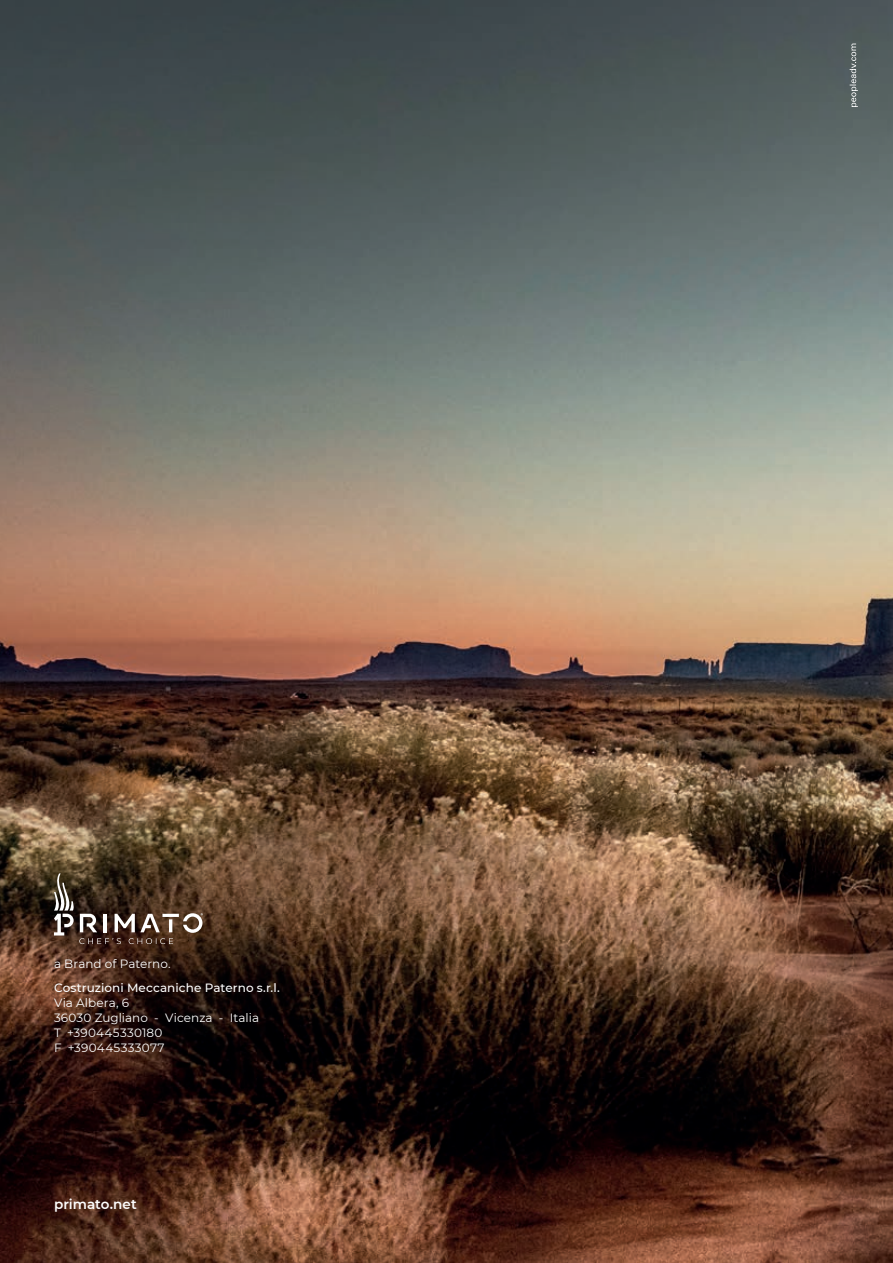
<style>
.page{position:relative;width:893px;height:1263px;background:#fff}
.page>*{position:absolute;margin:0;border:0;box-sizing:border-box;transform-origin:0 0}
.t1{font:600 13.5px "Montserrat";color:#fff}
.t2{font:12px "Montserrat";letter-spacing:.01em;color:#fff}
.t3{font:500 12px "Montserrat";letter-spacing:.005em;color:#fff}
.t4{font:12px "Montserrat";letter-spacing:.03em;color:#fff}
</style>
<div class="page">
<img style="left:0;top:0;width:893px;height:1263px">
<hr style="left:162px;top:914px;width:17px;height:3px;background:#fff">
<svg style="left:52px;top:873px;width:121px;height:71px;background:#534236"></svg>
<svg style="left:183px;top:913px;width:20px;height:20px"></svg>
<svg style="left:850px;top:44px;width:8px;height:63px"></svg>
<p class="t2" style="left:54px;top:956px;width:118px">a Brand of Paterno.</p>
<p class="t3" style="left:54px;top:979px;width:227px">Costruzioni Meccaniche Paterno s.r.l.</p>
<p class="t2" style="left:54px;top:994px;width:77px">Via Albera, 6</p>
<p class="t2" style="left:54px;top:1009px;width:207px">36030 Zugliano - Vicenza - Italia</p>
<p class="t2" style="left:54px;top:1024px;width:110px">T +390445330180</p>
<p class="t4" style="left:54px;top:1039px;width:112px">F +390445333077</p>
<p class="t1" style="left:54px;top:1194px;width:84px">primato.net</p>
</div>
